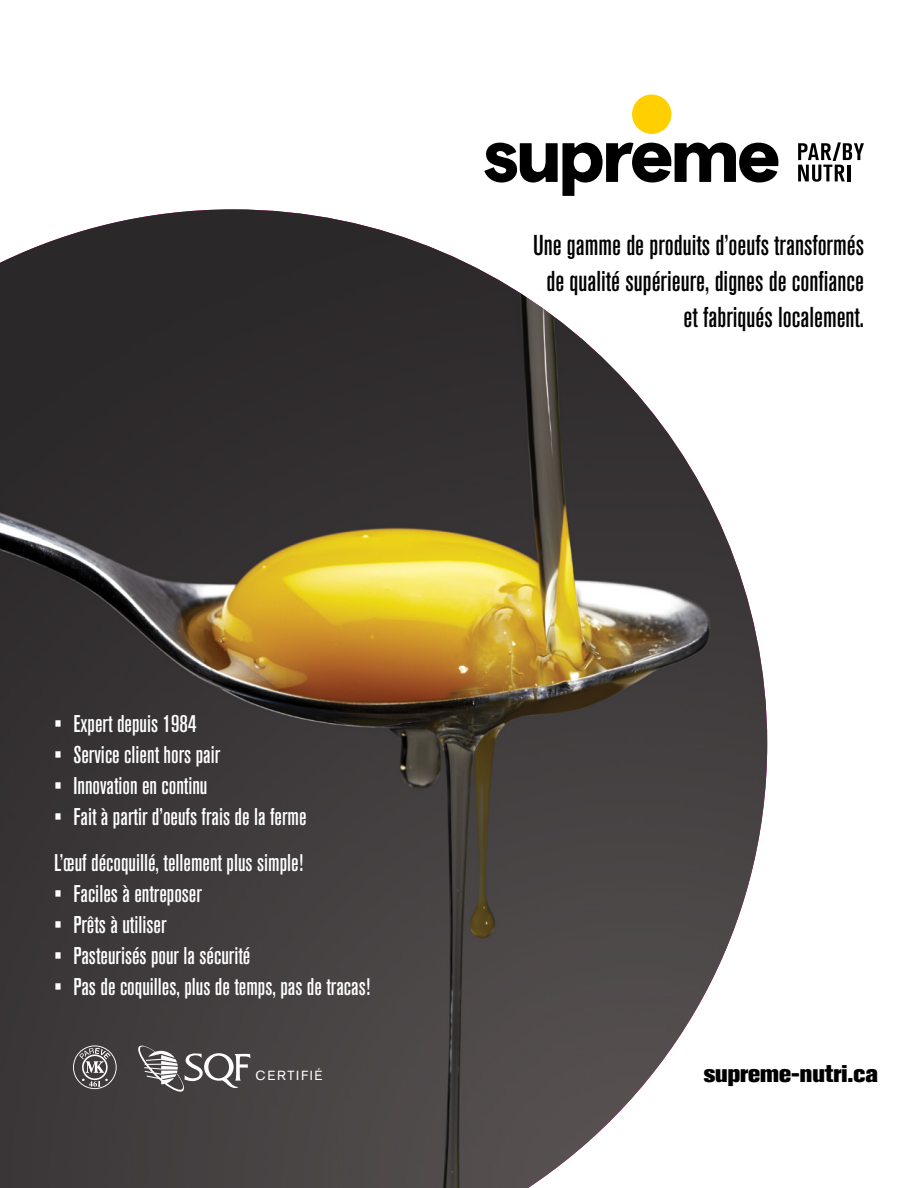
<style>
.page{position:relative;width:918px;height:1188px;background:#fff}
.page>*{position:absolute;margin:0;border:0;box-sizing:border-box;transform-origin:0 0}
.t1{font:28.5px/36px "Akzidenz Grotesk BQ Md Cnd Alt";color:#000;text-align:right}
.t2{font:24px "Akzidenz Grotesk BQ Md Cnd Alt";color:#fff}
.t3{font:24px "Akzidenz Grotesk BQ X Bold Alt";color:#000}
.t4{font:13.2px "Akzidenz Grotesk BQ";letter-spacing:.13em;color:#fff}
</style>
<div class="page">
<img style="left:0;top:209px;width:767px;height:979px">
<svg style="left:137px;top:1044px;width:113px;height:49px;background:#6c6969"></svg>
<svg style="left:73px;top:1045px;width:44px;height:44px;background:#6c6969"></svg>
<div style="left:632px;top:94px;width:39px;height:40px;background:#ffcf01;border-radius:50%"></div>
<svg style="left:484px;top:143px;width:294px;height:53px"></svg>
<svg style="left:798px;top:142px;width:66px;height:40px"></svg>
<p class="t2" style="left:54px;top:711px;width:144px">• Expert depuis 1984</p>
<p class="t2" style="left:54px;top:741px;width:168px">• Service client hors pair</p>
<p class="t2" style="left:54px;top:772px;width:155px">• Innovation en continu</p>
<p class="t2" style="left:54px;top:803px;width:254px">• Fait à partir d’oeufs frais de la ferme</p>
<p class="t2" style="left:54px;top:849px;width:251px">L’œuf décoquillé, tellement plus simple!</p>
<p class="t2" style="left:54px;top:880px;width:149px">• Faciles à entreposer</p>
<p class="t2" style="left:54px;top:911px;width:114px">• Prêts à utiliser</p>
<p class="t2" style="left:54px;top:942px;width:198px">• Pasteurisés pour la sécurité</p>
<p class="t2" style="left:54px;top:973px;width:318px">• Pas de coquilles, plus de temps, pas de tracas!</p>
<p class="t4" style="left:256px;top:1068px;width:68px">CERTIFIÉ</p>
<p class="t1" style="left:533px;top:227px;width:332px">Une gamme de produits d’oeufs transformés de qualité supérieure, dignes de confiance et fabriqués localement.</p>
<p class="t3" style="left:704px;top:1059px;width:176px">supreme-nutri.ca</p>
</div>
